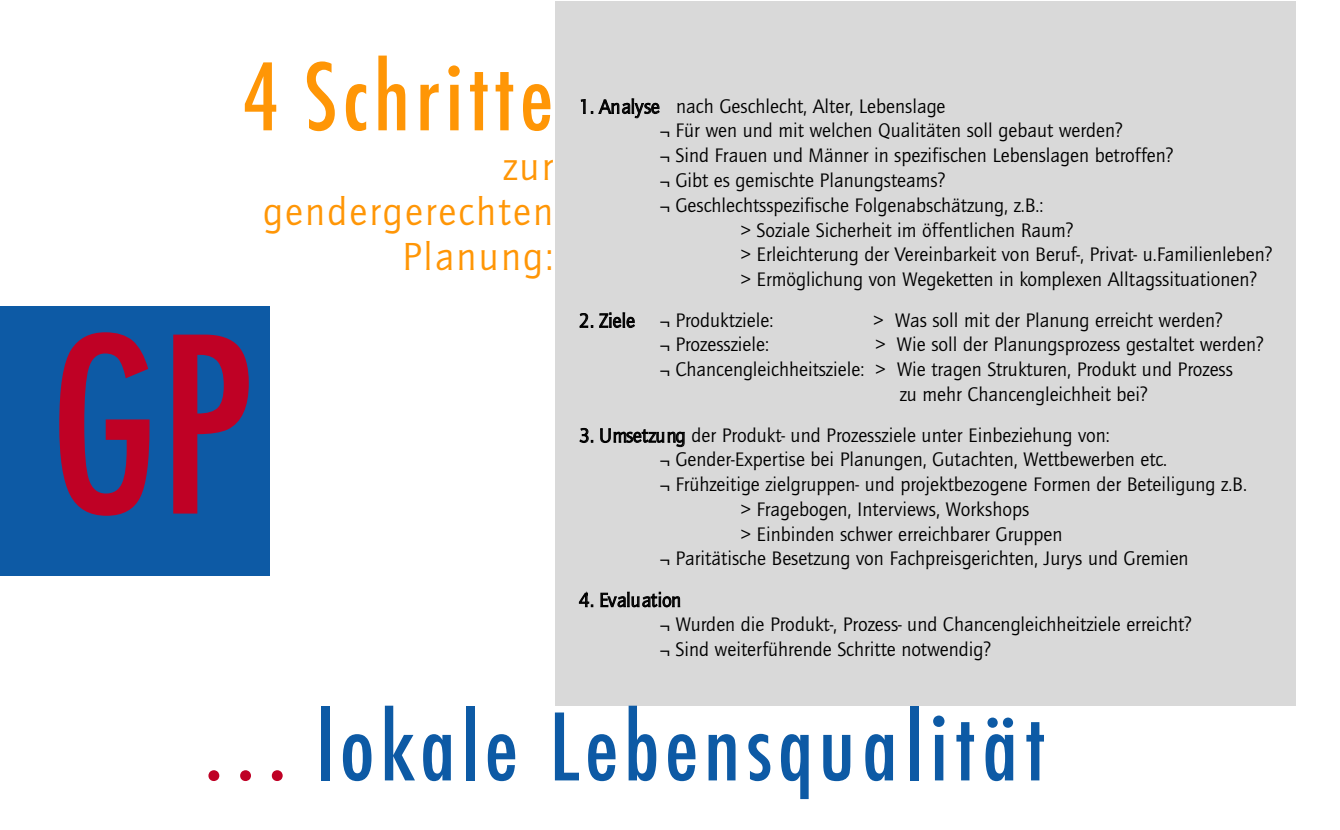
<style>
.page{position:relative;width:1340px;height:830px;background:#fff}
.page>*{position:absolute;margin:0;border:0;box-sizing:border-box;transform-origin:0 0}
.t1{font:500 condensed 237.15px "Futura";color:#bf0125}
.t2{font:500 condensed 90px "Futura";letter-spacing:.06em;color:#0d5aa5}
.t3{font:500 condensed 90px "Futura";letter-spacing:.06em;color:#ff9606}
.t4{font:40.5px/45px "Quay Itc T";letter-spacing:.055em;color:#ff9606;text-align:right}
.t5{font:20.25px/24.3px "Quay Itc T";color:#000}
.s1{color:#bf0125}
</style>
<div class="page">
<div style="left:555px;top:1px;width:740px;height:704px;background:#d9d9d9"></div>
<div style="left:0;top:305px;width:270px;height:270px;background:#0d5aa5"></div>
<h2 class="t3" style="left:242px;top:46px;width:312px">4 Schritte</h2>
<h3 class="t4" style="left:263px;top:143px;width:292px">zur gendergerechten<br>Planung:</h3>
<h1 class="t1" style="left:49px;top:292px;width:206px">GP</h1>
<p class="t5" style="left:579px;top:93px;width:368px">1. Analyse nach Geschlecht, Alter, Lebenslage</p>
<p class="t5" style="left:659px;top:118px;width:464px">¬ Für wen und mit welchen Qualitäten soll gebaut werden?</p>
<p class="t5" style="left:659px;top:143px;width:515px">¬ Sind Frauen und Männer in spezifischen Lebenslagen betroffen?</p>
<p class="t5" style="left:659px;top:168px;width:287px">¬ Gibt es gemischte Planungsteams?</p>
<p class="t5" style="left:659px;top:192px;width:385px">¬ Geschlechtsspezifische Folgenabschätzung, z.B.:</p>
<p class="t5" style="left:740px;top:217px;width:334px">&gt; Soziale Sicherheit im öffentlichen Raum?</p>
<p class="t5" style="left:740px;top:242px;width:533px">&gt; Erleichterung der Vereinbarkeit von Beruf-, Privat- u.Familienleben?</p>
<p class="t5" style="left:740px;top:267px;width:517px">&gt; Ermöglichung von Wegeketten in komplexen Alltagssituationen?</p>
<p class="t5" style="left:579px;top:307px;width:196px">2. Ziele ¬ Produktziele:</p>
<p class="t5" style="left:873px;top:307px;width:350px">&gt; Was soll mit der Planung erreicht werden?</p>
<p class="t5" style="left:659px;top:332px;width:111px">¬ Prozessziele:</p>
<p class="t5" style="left:875px;top:332px;width:390px">&gt; Wie soll der Planungsprozess gestaltet werden?</p>
<p class="t5" style="left:659px;top:357px;width:575px">¬ Chancengleichheitsziele: &gt; Wie tragen Strukturen, Produkt und Prozess</p>
<p class="t5" style="left:899px;top:381px;width:249px">zu mehr Chancengleichheit bei?</p>
<p class="t5" style="left:579px;top:422px;width:532px">3. Umsetzung der Produkt- und Prozessziele unter Einbeziehung von:</p>
<p class="t5" style="left:659px;top:447px;width:509px">¬ Gender-Expertise bei Planungen, Gutachten, Wettbewerben etc.</p>
<p class="t5" style="left:659px;top:471px;width:589px">¬ Frühzeitige zielgruppen- und projektbezogene Formen der Beteiligung z.B.</p>
<p class="t5" style="left:740px;top:496px;width:290px">&gt; Fragebogen, Interviews, Workshops</p>
<p class="t5" style="left:740px;top:521px;width:323px">&gt; Einbinden schwer erreichbarer Gruppen</p>
<p class="t5" style="left:659px;top:546px;width:530px">¬ Paritätische Besetzung von Fachpreisgerichten, Jurys und Gremien</p>
<p class="t5" style="left:659px;top:587px;width:533px;text-indent:-81px">4. Evaluation<br>¬ Wurden die Produkt-, Prozess- und Chancengleichheitziele erreicht? ¬ Sind weiterführende Schritte notwendig?</p>
<h2 class="t2" style="left:204px;top:696px;width:842px"><span class="s1">. . .</span> lokale Lebensqualität</h2>
</div>
